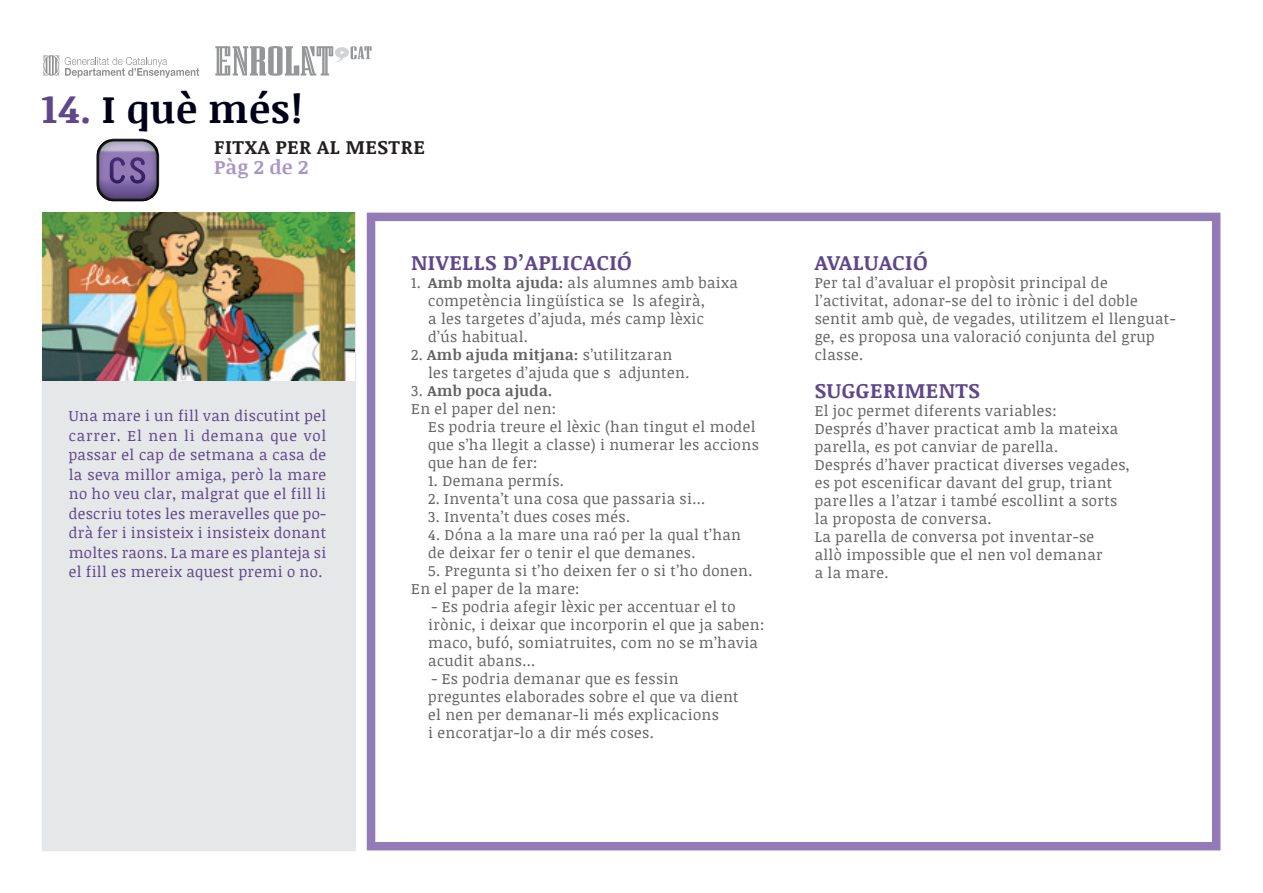
<style>
.page{position:relative;width:1263px;height:893px;background:#fff}
.page>*{position:absolute;margin:0;border:0;box-sizing:border-box;transform-origin:0 0}
.TITOL_FITXA{font:700 39px "Noticia Text";letter-spacing:.025em;color:#000119}
.Text_2cols{font:700 21px "Noticia Text";letter-spacing:.025em;color:#5e478a}
.Cos_de_Text{font:700 19.5px "Noticia Text";letter-spacing:.025em;color:#231f20}
.Cos_de_Text-2{font:700 19.5px "Noticia Text";color:#a996c7}
.Text_2cols-2{font:15px/18px "Noticia Text";letter-spacing:.025em;color:#636366}
.Cos_de_Text-3{font:15px/19.5px "Noticia Text";letter-spacing:.025em;color:#5e478a;text-align:justify}
.Text_2cols-3{font:700 15px "Noticia Text";letter-spacing:.025em;color:#636366}
.s1{font-size:40.5px;color:#5e478a}
.s2{font-weight:700}
.s3{font-weight:400}
</style>
<div class="page">
<div style="left:367px;top:213px;width:853px;height:637px;border:9px solid #937bb8"></div>
<div style="left:42px;top:212px;width:314px;height:639px;background:#e6e7e9"></div>
<img style="left:42px;top:213px;width:313px;height:168px">
<svg style="left:65px;top:57px;width:134px;height:21px"></svg>
<svg style="left:43px;top:55px;width:16px;height:21px"></svg>
<svg style="left:215px;top:46px;width:157px;height:30px"></svg>
<div style="left:96px;top:139px;width:63px;height:62px;border:3px solid #231f20;border-radius:16px"></div>
<svg style="left:98px;top:140px;width:60px;height:60px;background:#796998"></svg>
<p class="TITOL_FITXA" style="left:41px;top:81px;width:263px"><span class="s1">14.</span> I què més!</p>
<p class="Cos_de_Text" style="left:214px;top:133px;width:212px">FITXA PER AL MESTRE</p>
<p class="Cos_de_Text-2" style="left:214px;top:153px;width:96px">Pàg 2 de 2</p>
<p class="Cos_de_Text-3" style="left:69px;top:406px;width:259px">Una mare i un fill van discutint pel carrer. El nen li demana que vol passar el cap de setmana a casa de la seva millor amiga, però la mare no ho veu clar, malgrat que el fill li descriu totes les meravelles que po&shy;drà fer i insisteix i insisteix donant moltes raons. La mare es planteja si el fill es mereix aquest premi o no.</p>
<p class="Text_2cols" style="left:411px;top:248px;width:222px">NIVELLS D’APLICACIÓ</p>
<p class="Text_2cols-2" style="left:428px;top:273px;width:311px;text-indent:-17px">1. <span class="s2">Amb molta ajuda:</span> als alumnes amb baixa competència lingüística se ls afegirà,</p>
<p class="Text_2cols-2" style="left:428px;top:309px;width:277px">a les targetes d’ajuda, més camp lèxic</p>
<p class="Text_2cols-2" style="left:428px;top:327px;width:101px">d’ús habitual.</p>
<p class="Text_2cols-3" style="left:411px;top:344px;width:263px"><span class="s3">2.</span> Amb ajuda mitjana: <span class="s3">s’utilitzaran</span></p>
<p class="Text_2cols-2" style="left:428px;top:363px;width:263px">les targetes d’ajuda que s adjunten.</p>
<p class="Text_2cols-3" style="left:411px;top:380px;width:143px"><span class="s3">3.</span> Amb poca ajuda.</p>
<p class="Text_2cols-2" style="left:411px;top:399px;width:147px">En el paper del nen:</p>
<p class="Text_2cols-2" style="left:428px;top:417px;width:332px">Es podria treure el lèxic (han tingut el model que s’ha llegit a classe) i numerar les accions que han de fer:</p>
<p class="Text_2cols-2" style="left:428px;top:471px;width:137px">1. Demana permís.</p>
<p class="Text_2cols-2" style="left:428px;top:489px;width:278px">2. Inventa’t una cosa que passaria si...</p>
<p class="Text_2cols-2" style="left:428px;top:507px;width:203px">3. Inventa’t dues coses més.</p>
<p class="Text_2cols-2" style="left:428px;top:525px;width:314px">4. Dóna a la mare una raó per la qual t’han</p>
<p class="Text_2cols-2" style="left:428px;top:543px;width:269px">de deixar fer o tenir el que demanes.</p>
<p class="Text_2cols-2" style="left:428px;top:561px;width:326px">5. Pregunta si t’ho deixen fer o si t’ho donen.</p>
<p class="Text_2cols-2" style="left:411px;top:579px;width:170px">En el paper de la mare:</p>
<p class="Text_2cols-2" style="left:428px;top:597px;width:338px">- Es podria afegir lèxic per accentuar el to irònic, i deixar que incorporin el que ja saben: maco, bufó, somiatruites, com no se m’havia acudit abans...</p>
<p class="Text_2cols-2" style="left:431px;top:669px;width:249px">- Es podria demanar que es fessin</p>
<p class="Text_2cols-2" style="left:428px;top:687px;width:312px">preguntes elaborades sobre el que va dient</p>
<p class="Text_2cols-2" style="left:428px;top:705px;width:292px">el nen per demanar-li més explicacions</p>
<p class="Text_2cols-2" style="left:428px;top:723px;width:227px">i encoratjar-lo a dir més coses.</p>
<p class="Text_2cols" style="left:815px;top:248px;width:114px">AVALUACIÓ</p>
<p class="Text_2cols-2" style="left:815px;top:273px;width:294px">Per tal d’avaluar el propòsit principal de</p>
<p class="Text_2cols-2" style="left:815px;top:291px;width:362px">l’activitat, adonar-se del to irònic i del doble sentit amb què, de vegades, utilitzem el llenguat&shy;ge, es proposa una valoració conjunta del grup classe.</p>
<p class="Text_2cols" style="left:815px;top:375px;width:167px">SUGGERIMENTS</p>
<p class="Text_2cols-2" style="left:815px;top:401px;width:244px">El joc permet diferents variables:</p>
<p class="Text_2cols-2" style="left:815px;top:419px;width:305px">Després d’haver practicat amb la mateixa parella, es pot canviar de parella.</p>
<p class="Text_2cols-2" style="left:815px;top:455px;width:317px">Després d’haver practicat diverses vegades,</p>
<p class="Text_2cols-2" style="left:815px;top:473px;width:299px">es pot escenificar davant del grup, triant</p>
<p class="Text_2cols-2" style="left:815px;top:491px;width:304px">parelles a l’atzar i també escollint a sorts</p>
<p class="Text_2cols-2" style="left:815px;top:509px;width:178px">la proposta de conversa.</p>
<p class="Text_2cols-2" style="left:815px;top:527px;width:281px">La parella de conversa pot inventar-se</p>
<p class="Text_2cols-2" style="left:815px;top:545px;width:289px">allò impossible que el nen vol demanar</p>
<p class="Text_2cols-2" style="left:815px;top:563px;width:75px">a la mare.</p>
</div>
